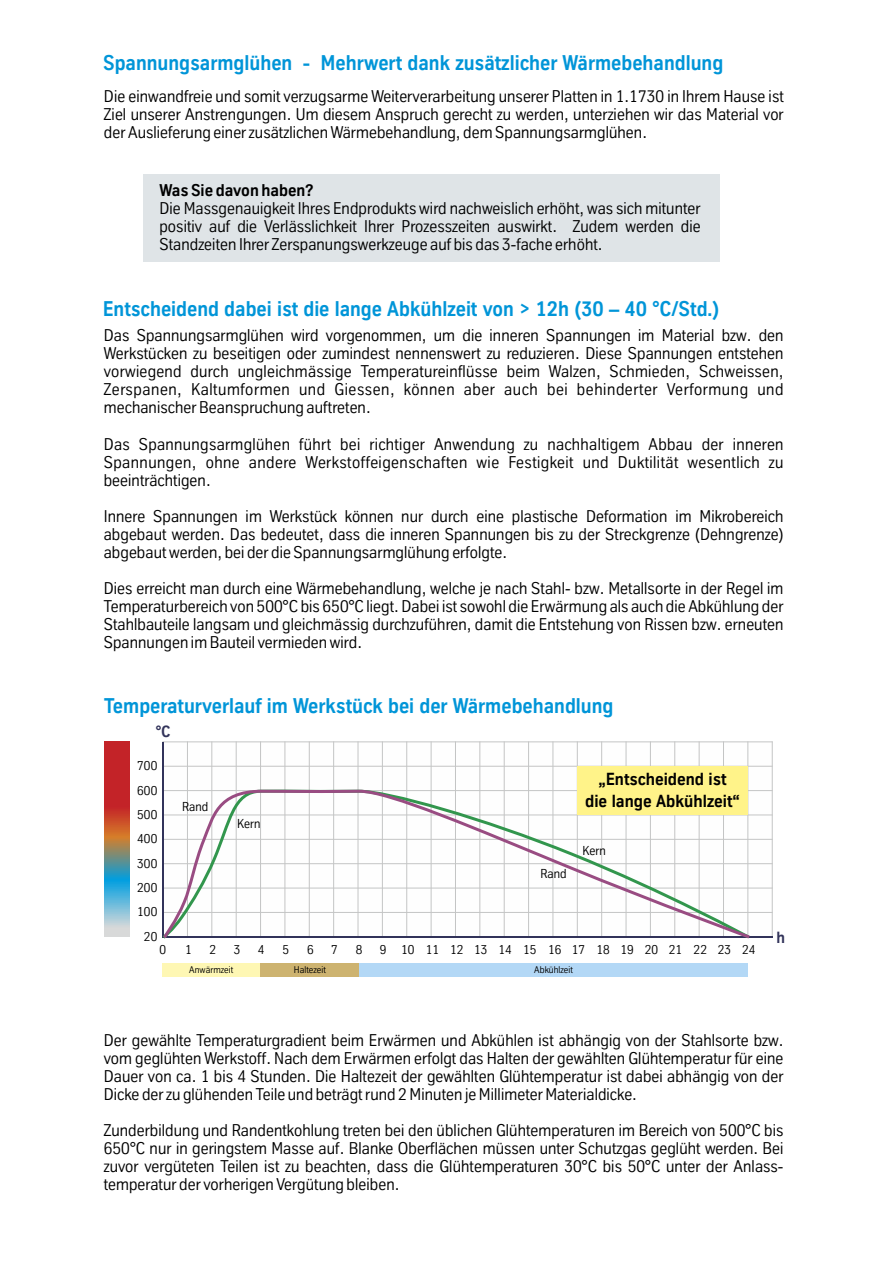
<style>
.page{position:relative;width:893px;height:1263px;background:#fff}
.page>*{position:absolute;margin:0;border:0;box-sizing:border-box;transform-origin:0 0}
.t1{font:700 20.7px "TK Type";color:#0095d8}
.t2{font:700 16.95px/21.1px "TK Type";color:#000;text-align:center}
.t3{font:16.5px/18px "TK Type";color:#000;text-align:justify}
.t4{font:700 16.5px "TK Type";color:#000}
.t5{font:700 15.75px "TK Type";color:#32335a}
.t6{font:12.6px/24.3px "TK Type";color:#000;text-align:center}
.t7{font:9.45px "TK Type";color:#000}
</style>
<div class="page">
<div style="left:143px;top:174px;width:577px;height:88px;background:#dfe4e7"></div>
<hr style="left:187px;top:741px;width:1px;height:196px;background:#c4c5c5">
<hr style="left:211px;top:741px;width:1px;height:196px;background:#c4c5c5">
<hr style="left:236px;top:741px;width:1px;height:196px;background:#c4c5c5">
<hr style="left:260px;top:741px;width:1px;height:196px;background:#c4c5c5">
<hr style="left:284px;top:741px;width:1px;height:196px;background:#c4c5c5">
<hr style="left:309px;top:741px;width:1px;height:196px;background:#c4c5c5">
<hr style="left:333px;top:741px;width:1px;height:196px;background:#c4c5c5">
<hr style="left:358px;top:741px;width:1px;height:196px;background:#c4c5c5">
<hr style="left:382px;top:741px;width:1px;height:196px;background:#c4c5c5">
<hr style="left:406px;top:741px;width:1px;height:196px;background:#c4c5c5">
<hr style="left:431px;top:741px;width:1px;height:196px;background:#c4c5c5">
<hr style="left:455px;top:741px;width:1px;height:196px;background:#c4c5c5">
<hr style="left:479px;top:741px;width:1px;height:196px;background:#c4c5c5">
<hr style="left:504px;top:741px;width:1px;height:196px;background:#c4c5c5">
<hr style="left:528px;top:741px;width:1px;height:196px;background:#c4c5c5">
<hr style="left:552px;top:741px;width:1px;height:196px;background:#c4c5c5">
<hr style="left:577px;top:741px;width:1px;height:196px;background:#c4c5c5">
<hr style="left:601px;top:741px;width:1px;height:196px;background:#c4c5c5">
<hr style="left:626px;top:741px;width:1px;height:196px;background:#c4c5c5">
<hr style="left:650px;top:741px;width:1px;height:196px;background:#c4c5c5">
<hr style="left:674px;top:741px;width:1px;height:196px;background:#c4c5c5">
<hr style="left:699px;top:741px;width:1px;height:196px;background:#c4c5c5">
<hr style="left:723px;top:741px;width:1px;height:196px;background:#c4c5c5">
<hr style="left:747px;top:741px;width:1px;height:196px;background:#c4c5c5">
<hr style="left:772px;top:741px;width:1px;height:196px;background:#c4c5c5">
<hr style="left:163px;top:912px;width:610px;height:1px;background:#c4c5c5">
<hr style="left:163px;top:888px;width:610px;height:1px;background:#c4c5c5">
<hr style="left:163px;top:863px;width:610px;height:1px;background:#c4c5c5">
<hr style="left:163px;top:839px;width:610px;height:1px;background:#c4c5c5">
<hr style="left:163px;top:814px;width:610px;height:1px;background:#c4c5c5">
<hr style="left:163px;top:790px;width:610px;height:1px;background:#c4c5c5">
<hr style="left:163px;top:766px;width:610px;height:1px;background:#c4c5c5">
<hr style="left:163px;top:741px;width:610px;height:1px;background:#c4c5c5">
<svg style="left:104px;top:741px;width:25px;height:196px;background:#9c6f70"></svg>
<hr style="left:162px;top:742px;width:2px;height:195px;background:#32335a">
<hr style="left:162px;top:936px;width:611px;height:2px;background:#32335a">
<svg style="left:162px;top:788px;width:590px;height:151px"></svg>
<div style="left:162px;top:963px;width:99px;height:14px;background:#fef7b4"></div>
<div style="left:261px;top:963px;width:98px;height:14px;background:#cdb370"></div>
<div style="left:359px;top:963px;width:389px;height:14px;background:#b3d8f6"></div>
<div style="left:577px;top:766px;width:171px;height:49px;background:#fff389"></div>
<p class="t1" style="left:103px;top:54px;width:622px">Spannungsarmglühen - Mehrwert dank zusätzlicher Wärmebehandlung</p>
<p class="t3" style="left:104px;top:88px;width:681px">Die einwandfreie und somit verzugsarme Weiterverarbeitung unserer Platten in 1.1730 in Ihrem Hause ist Ziel unserer Anstrengungen. Um diesem Anspruch gerecht zu werden, unterziehen wir das Material vor der Auslieferung einer zusätzlichen Wärmebehandlung, dem Spannungsarmglühen.</p>
<p class="t4" style="left:159px;top:183px;width:155px">Was Sie davon haben?</p>
<p class="t3" style="left:159px;top:200px;width:543px">Die Massgenauigkeit Ihres Endprodukts wird nachweislich erhöht, was sich mitunter positiv auf die Verlässlichkeit Ihrer Prozesszeiten auswirkt. Zudem werden die Standzeiten Ihrer Zerspanungswerkzeuge auf bis das 3-fache erhöht.</p>
<p class="t1" style="left:103px;top:300px;width:618px">Entscheidend dabei ist die lange Abkühlzeit von &gt; 12h (30 – 40 °C/Std.)</p>
<p class="t3" style="left:104px;top:327px;width:681px">Das Spannungsarmglühen wird vorgenommen, um die inneren Spannungen im Material bzw. den Werkstücken zu beseitigen oder zumindest nennenswert zu reduzieren. Diese Spannungen entstehen vorwiegend durch ungleichmässige Temperatureinflüsse beim Walzen, Schmieden, Schweissen, Zerspanen, Kaltumformen und Giessen, können aber auch bei behinderter Verformung und mechanischer Beanspruchung auftreten.</p>
<p class="t3" style="left:104px;top:436px;width:681px">Das Spannungsarmglühen führt bei richtiger Anwendung zu nachhaltigem Abbau der inneren Spannungen, ohne andere Werkstoffeigenschaften wie Festigkeit und Duktilität wesentlich zu beeinträchtigen.</p>
<p class="t3" style="left:104px;top:508px;width:681px">Innere Spannungen im Werkstück können nur durch eine plastische Deformation im Mikrobereich abgebaut werden. Das bedeutet, dass die inneren Spannungen bis zu der Streckgrenze (Dehngrenze) abgebaut werden, bei der die Spannungsarmglühung erfolgte.</p>
<p class="t3" style="left:104px;top:580px;width:681px">Dies erreicht man durch eine Wärmebehandlung, welche je nach Stahl- bzw. Metallsorte in der Regel im Temperaturbereich von 500°C bis 650°C liegt. Dabei ist sowohl die Erwärmung als auch die Abkühlung der Stahlbauteile langsam und gleichmässig durchzuführen, damit die Entstehung von Rissen bzw. erneuten Spannungen im Bauteil vermieden wird.</p>
<p class="t1" style="left:104px;top:696px;width:511px">Temperaturverlauf im Werkstück bei der Wärmebehandlung</p>
<p class="t5" style="left:156px;top:725px;width:16px">°C</p>
<p class="t6" style="left:137px;top:755px;width:22px">700<br>600<br>500<br>400<br>300<br>200<br>100<br>20</p>
<p class="t6" style="left:182px;top:795px;width:28px">Rand</p>
<p class="t6" style="left:237px;top:812px;width:25px">Kern</p>
<p class="t6" style="left:540px;top:863px;width:28px">Rand</p>
<p class="t2" style="left:585px;top:770px;width:156px">„Entscheidend ist<br>die lange Abkühlzeit“</p>
<p class="t6" style="left:582px;top:839px;width:25px">Kern</p>
<p class="t6" style="left:160px;top:938px;width:8px">0</p>
<p class="t6" style="left:185px;top:938px;width:8px">1</p>
<p class="t6" style="left:209px;top:938px;width:8px">2</p>
<p class="t6" style="left:234px;top:938px;width:8px">3</p>
<p class="t6" style="left:258px;top:938px;width:8px">4</p>
<p class="t6" style="left:282px;top:938px;width:8px">5</p>
<p class="t6" style="left:307px;top:938px;width:8px">6</p>
<p class="t6" style="left:331px;top:938px;width:8px">7</p>
<p class="t6" style="left:356px;top:938px;width:8px">8</p>
<p class="t6" style="left:380px;top:938px;width:377px">9 10 11 12 13 14 15 16 17 18 19 20 21 22 23 24</p>
<p class="t7" style="left:189px;top:966px;width:45px">Anwärmzeit</p>
<p class="t7" style="left:294px;top:966px;width:34px">Haltezeit</p>
<p class="t7" style="left:534px;top:966px;width:40px">Abkühlzeit</p>
<p class="t5" style="left:776px;top:930px;width:10px">h</p>
<p class="t3" style="left:104px;top:1032px;width:681px">Der gewählte Temperaturgradient beim Erwärmen und Abkühlen ist abhängig von der Stahlsorte bzw. vom geglühten Werkstoff. Nach dem Erwärmen erfolgt das Halten der gewählten Glühtemperatur für eine Dauer von ca. 1 bis 4 Stunden. Die Haltezeit der gewählten Glühtemperatur ist dabei abhängig von der Dicke der zu glühenden Teile und beträgt rund 2 Minuten je Millimeter Materialdicke.</p>
<p class="t3" style="left:104px;top:1122px;width:681px">Zunderbildung und Randentkohlung treten bei den üblichen Glühtemperaturen im Bereich von 500°C bis 650°C nur in geringstem Masse auf. Blanke Oberflächen müssen unter Schutzgas geglüht werden. Bei zuvor vergüteten Teilen ist zu beachten, dass die Glühtemperaturen 30°C bis 50°C unter der Anlass&shy;temperatur der vorherigen Vergütung bleiben.</p>
</div>
